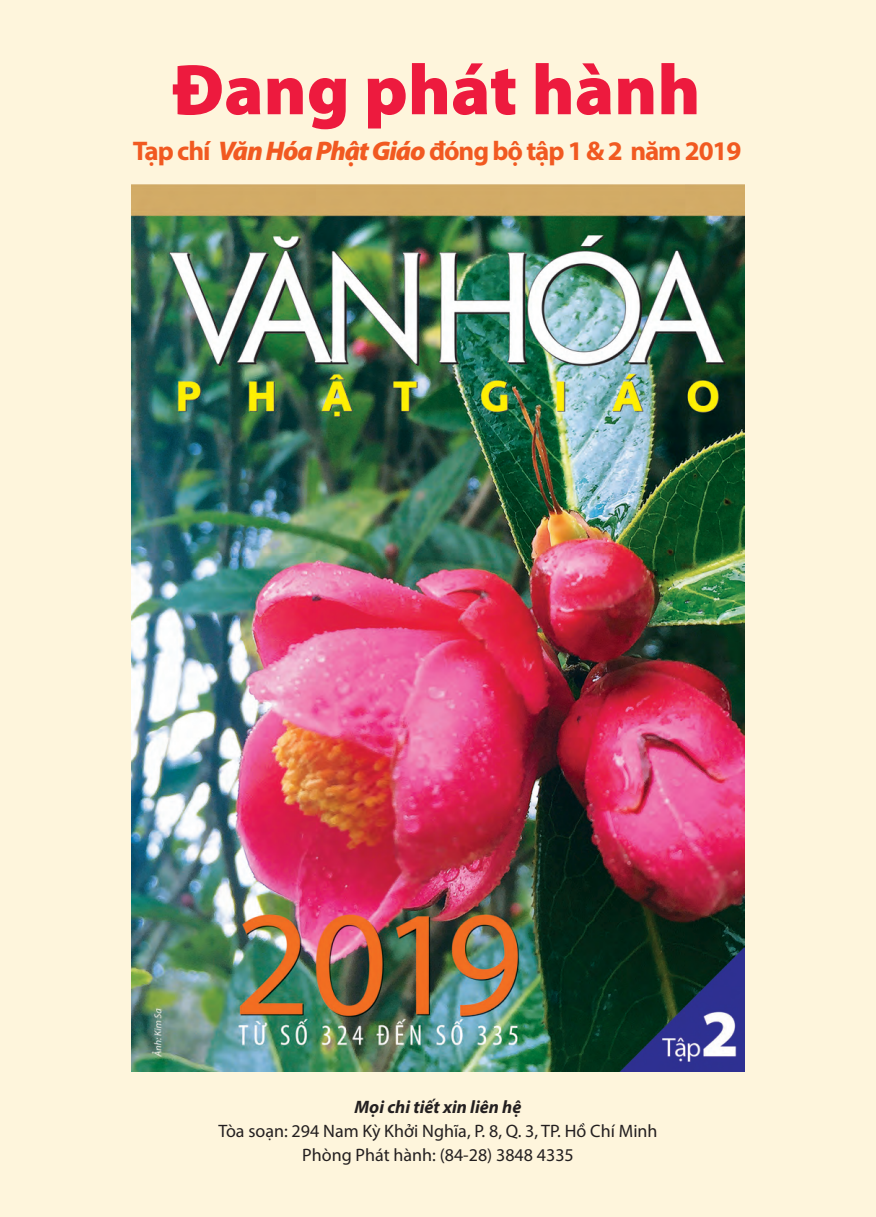
<style>
.page{position:relative;width:876px;height:1217px;background:#fff}
.page>*{position:absolute;margin:0;border:0;box-sizing:border-box;transform-origin:0 0}
.t1{font:900 72px "Myriad Pro";color:#ed1a3e}
.t2{font:700 27px "Myriad Pro";letter-spacing:-.04em;color:#f15921}
.t3{font:18px/24px "Myriad Pro";color:#231f20;text-align:center}
.s1{font-weight:900;font-style:italic}
.s2{font-weight:700;font-style:italic}
</style>
<div class="page">
<div style="left:0;top:0;width:876px;height:1216px;background:#fef5dc"></div>
<img style="left:132px;top:185px;width:612px;height:886px">
<p class="t1" style="left:172px;top:62px;width:530px">Đang phát hành</p>
<p class="t2" style="left:133px;top:140px;width:610px">Tạp chí <span class="s1">Văn Hóa Phật Giáo</span> đóng bộ tập 1 &amp; 2 năm 2019</p>
<p class="t3" style="left:218px;top:1096px;width:441px"><span class="s2">Mọi chi tiết xin liên hệ<br></span>Tòa soạn: 294 Nam Kỳ Khởi Nghĩa, P. 8, Q. 3, TP. Hồ Chí Minh<br>Phòng Phát hành: (84-28) 3848 4335</p>
</div>
